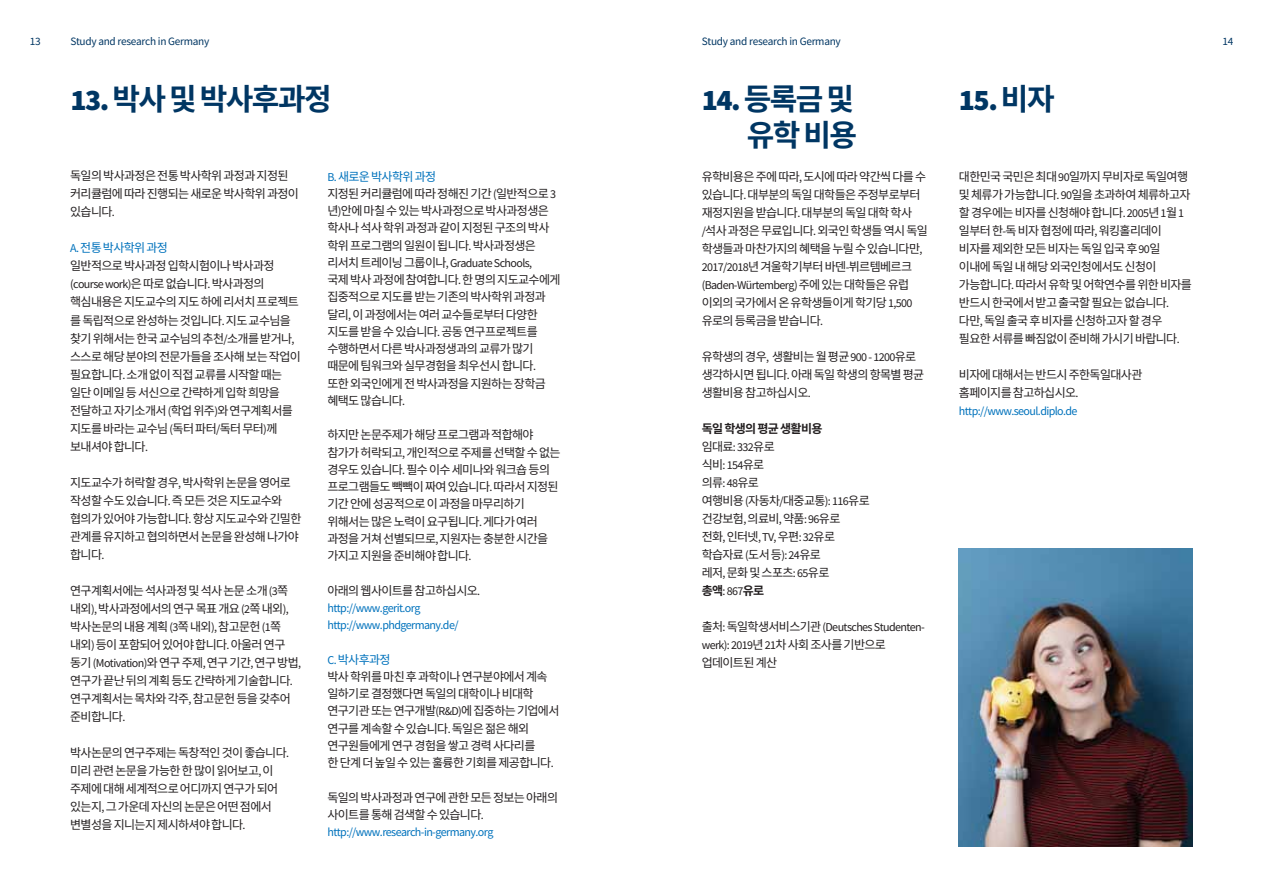
<style>
.page{position:relative;width:1263px;height:893px;background:#fff}
.page>*{position:absolute;margin:0;border:0;box-sizing:border-box;transform-origin:0 0}
.t1{font:700 30px/36px "Source Han Sans HWK";letter-spacing:-.05em;color:#003663;text-align:right}
.t2{font:900 30px "Source Sans Pro";color:#003663}
.t3{font:12px/18px "Source Han Sans HWK";letter-spacing:-.05em;color:#231f20}
.t4{font:12px/18px "Source Sans Pro";letter-spacing:-.05em;color:#231f20}
.t5{font:12px/17.2px "Source Sans Pro";letter-spacing:-.05em;color:#0072bc}
.t6{font:11.25px "Source Sans Pro";letter-spacing:-.025em;color:#003663}
.s1{font-family:"Source Sans Pro";font-weight:900}
.s2{font-family:"Source Han Sans HWK";font-weight:700}
.s3{font-family:"Source Sans Pro"}
.s4{font-family:"Source Sans Pro";color:#0072bc}
.s5{color:#0072bc}
.s6{font-family:"Source Han Sans HWK"}
.s7{font-weight:700}
</style>
<div class="page">
<img style="left:959px;top:549px;width:234px;height:297px">
<p class="t6" style="left:70px;top:35px;width:140px">Study and research in Germany</p>
<p class="t6" style="left:702px;top:35px;width:140px">Study and research in Germany</p>
<h1 class="t1" style="left:70px;top:82px;width:263px"><span class="s1">13.</span> 박사및박사후과정</h1>
<p class="t6" style="left:30px;top:35px;width:12px">13</p>
<p class="t6" style="left:1222px;top:35px;width:12px">14</p>
<h1 class="t2" style="left:959px;top:79px;width:97px">15. <span class="s2">비자</span></h1>
<h1 class="t1" style="left:702px;top:82px;width:157px"><span class="s1">14.</span> 등록금및 유학비용</h1>
<p class="t3" style="left:70px;top:167px;width:230px">독일의박사과정은전통박사학위과정과지정된 커리큘럼에따라진행되는새로운박사학위과정이 있습니다<span class="s3">.</span></p>
<p class="t3" style="left:70px;top:239px;width:206px"><span class="s4">A.</span> <span class="s5">전통박사학위과정 </span>일반적으로박사과정입학시험이나박사과정</p>
<p class="t4" style="left:70px;top:275px;width:196px">(course work)<span class="s6">은따로없습니다</span>. <span class="s6">박사과정의</span></p>
<p class="t3" style="left:70px;top:293px;width:232px">핵심내용은지도교수의지도하에리서치프로젝트 를독립적으로완성하는것입니다<span class="s3">.</span> 지도교수님을 찾기위해서는한국교수님의추천<span class="s3">/</span>소개를받거나<span class="s3">, </span>스스로해당분야의전문가들을조사해보는작업이 필요합니다<span class="s3">.</span> 소개없이직접교류를시작할때는 일단이메일등서신으로간략하게입학희망을 전달하고자기소개서 <span class="s3">(</span>학업위주<span class="s3">)</span>와연구계획서를 지도를바라는교수님 <span class="s3">(</span>독터파터<span class="s3">/</span>독터무터<span class="s3">)</span>께 보내셔야합니다<span class="s3">.</span></p>
<p class="t3" style="left:70px;top:473px;width:233px">지도교수가허락할경우<span class="s3">,</span> 박사학위논문을영어로 작성할수도있습니다<span class="s3">.</span> 즉모든것은지도교수와 협의가있어야가능합니다<span class="s3">.</span> 항상지도교수와긴밀한 관계를유지하고협의하면서논문을완성해나가야 합니다<span class="s3">.</span></p>
<p class="t3" style="left:70px;top:581px;width:232px">연구계획서에는석사과정및석사논문소개 <span class="s3">(3</span>쪽 내외<span class="s3">),</span> 박사과정에서의연구목표개요 <span class="s3">(2</span>쪽내외<span class="s3">), </span>박사논문의내용계획 <span class="s3">(3</span>쪽내외<span class="s3">),</span> 참고문헌 <span class="s3">(1</span>쪽 내외<span class="s3">)</span> 등이포함되어있어야합니다<span class="s3">.</span> 아울러연구 동기 <span class="s3">(Motivation)</span>와연구주제<span class="s3">,</span> 연구기간<span class="s3">,</span> 연구방법<span class="s3">, </span>연구가끝난뒤의계획등도간략하게기술합니다<span class="s3">. </span>연구계획서는목차와각주<span class="s3">,</span> 참고문헌등을갖추어 준비합니다<span class="s3">.</span></p>
<p class="t3" style="left:70px;top:743px;width:220px">박사논문의연구주제는독창적인것이좋습니다<span class="s3">. </span>미리관련논문을가능한한많이읽어보고<span class="s3">,</span> 이 주제에대해세계적으로어디까지연구가되어 있는지<span class="s3">,</span> 그가운데자신의논문은어떤점에서 변별성을지니는지제시하셔야합니다<span class="s3">.</span></p>
<p class="t3" style="left:327px;top:168px;width:230px;line-height:17.2px"><span class="s4">B.</span> <span class="s5">새로운박사학위과정 </span>지정된커리큘럼에따라정해진기간 <span class="s3">(</span>일반적으로 <span class="s3">3 </span>년<span class="s3">)</span>안에마칠수있는박사과정으로박사과정생은 학사나석사학위과정과같이지정된구조의박사 학위프로그램의일원이됩니다<span class="s3">.</span> 박사과정생은</p>
<p class="t4" style="left:327px;top:254px;width:206px"><span class="s6">리서치트레이닝그룹이나</span>, Graduate Schools,</p>
<p class="t3" style="left:327px;top:271px;width:235px;line-height:17.2px">국제박사과정에참여합니다<span class="s3">.</span> 한명의지도교수에게 집중적으로지도를받는기존의박사학위과정과 달리<span class="s3">,</span> 이과정에서는여러교수들로부터다양한 지도를받을수있습니다<span class="s3">.</span> 공동연구프로젝트를 수행하면서다른박사과정생과의교류가많기 때문에팀워크와실무경험을최우선시합니다<span class="s3">. </span>또한외국인에게전박사과정을지원하는장학금 혜택도많습니다<span class="s3">.</span></p>
<p class="t3" style="left:327px;top:427px;width:235px;line-height:17.2px">하지만논문주제가해당프로그램과적합해야 참가가허락되고<span class="s3">,</span> 개인적으로주제를선택할수없는 경우도있습니다<span class="s3">.</span> 필수이수세미나와워크숍등의 프로그램들도빽빽이짜여있습니다<span class="s3">.</span> 따라서지정된 기간안에성공적으로이과정을마무리하기 위해서는많은노력이요구됩니다<span class="s3">.</span> 게다가여러 과정을거쳐선별되므로<span class="s3">,</span> 지원자는충분한시간을 가지고지원을준비해야합니다<span class="s3">.</span></p>
<p class="t3" style="left:327px;top:581px;width:154px">아래의웹사이트를참고하십시오<span class="s3">.</span></p>
<p class="t5" style="left:327px;top:599px;width:133px">http://www.gerit.org http://www.phdgermany.de/</p>
<p class="t3" style="left:327px;top:651px;width:233px;line-height:17.2px"><span class="s4">C.</span> <span class="s5">박사후과정 </span>박사학위를마친후과학이나연구분야에서계속 일하기로결정했다면독일의대학이나비대학 연구기관또는연구개발<span class="s3">(R&amp;D)</span>에집중하는기업에서 연구를계속할수있습니다<span class="s3">.</span> 독일은젊은해외 연구원들에게연구경험을쌓고경력사다리를 한단계더높일수있는훌륭한기회를제공합니다<span class="s3">.</span></p>
<p class="t3" style="left:327px;top:789px;width:232px;line-height:17.2px">독일의박사과정과연구에관한모든정보는아래의 사이트를통해검색할수있습니다<span class="s3">.</span></p>
<p class="t5" style="left:327px;top:823px;width:168px">http://www.research-in-germany.org</p>
<p class="t3" style="left:702px;top:167px;width:228px">유학비용은주에따라<span class="s3">,</span> 도시에따라약간씩다를수 있습니다<span class="s3">.</span> 대부분의독일대학들은주정부로부터 재정지원을받습니다<span class="s3">.</span> 대부분의독일대학학사 <span class="s3">/</span>석사과정은무료입니다<span class="s3">.</span> 외국인학생들역시독일 학생들과마찬가지의혜택을누릴수있습니다만<span class="s3">,<br>2017/2018</span>년겨울학기부터바덴<span class="s3">-</span>뷔르템베르크</p>
<p class="t4" style="left:702px;top:276px;width:209px">(Baden-Würtemberg) <span class="s6">주에있는대학들은유럽</span></p>
<p class="t3" style="left:702px;top:293px;width:212px">이외의국가에서온유학생들이게학기당 <span class="s3">1,500 </span>유로의등록금을받습니다<span class="s3">.</span></p>
<p class="t3" style="left:702px;top:347px;width:224px">유학생의경우<span class="s3">,</span> 생활비는월평균 <span class="s3">900 - 1200</span>유로 생각하시면됩니다<span class="s3">.</span> 아래독일학생의항목별평균 생활비용참고하십시오<span class="s3">.</span></p>
<p class="t3" style="left:702px;top:419px;width:170px"><span class="s7">독일학생의평균생활비용<br></span>임대료<span class="s3">: 332</span>유로<br>식비<span class="s3">: 154</span>유로<br>의류<span class="s3">: 48</span>유로<br>여행비용 <span class="s3">(</span>자동차<span class="s3">/</span>대중교통<span class="s3">): 116</span>유로 건강보험<span class="s3">,</span> 의료비<span class="s3">,</span> 약품<span class="s3">: 96</span>유로<br>전화<span class="s3">,</span> 인터넷<span class="s3">, TV,</span> 우편<span class="s3">: 32</span>유로 학습자료 <span class="s3">(</span>도서등<span class="s3">): 24</span>유로<br>레저<span class="s3">,</span> 문화및스포츠<span class="s3">: 65</span>유로<br><span class="s7">총액</span><span class="s3">: 867</span><span class="s7">유로</span></p>
<p class="t4" style="left:702px;top:618px;width:225px"><span class="s6">출처</span>: <span class="s6">독일학생서비스기관</span> (Deutsches Studenten&shy;werk): 2019<span class="s6">년</span> 21<span class="s6">차사회조사를기반으로</span></p>
<p class="t3" style="left:702px;top:653px;width:77px">업데이트된계산</p>
<p class="t3" style="left:959px;top:167px;width:235px">대한민국국민은최대 <span class="s3">90</span>일까지무비자로독일여행 및체류가가능합니다<span class="s3">. 90</span>일을초과하여체류하고자 할경우에는비자를신청해야합니다<span class="s3">. 2005</span>년 <span class="s3">1</span>월 <span class="s3">1 </span>일부터한<span class="s3">-</span>독비자협정에따라<span class="s3">,</span> 워킹홀리데이 비자를제외한모든비자는독일입국후 <span class="s3">90</span>일 이내에독일내해당외국인청에서도신청이 가능합니다<span class="s3">.</span> 따라서유학및어학연수를위한비자를 반드시한국에서받고출국할필요는없습니다<span class="s3">. </span>다만<span class="s3">,</span> 독일출국후비자를신청하고자할경우 필요한서류를빠짐없이준비해가시기바랍니다<span class="s3">.</span></p>
<p class="t3" style="left:959px;top:365px;width:185px">비자에대해서는반드시주한독일대사관 홈페이지를참고하십시오<span class="s3">.</span></p>
<p class="t5" style="left:959px;top:402px;width:120px">http://www.seoul.diplo.de</p>
</div>
